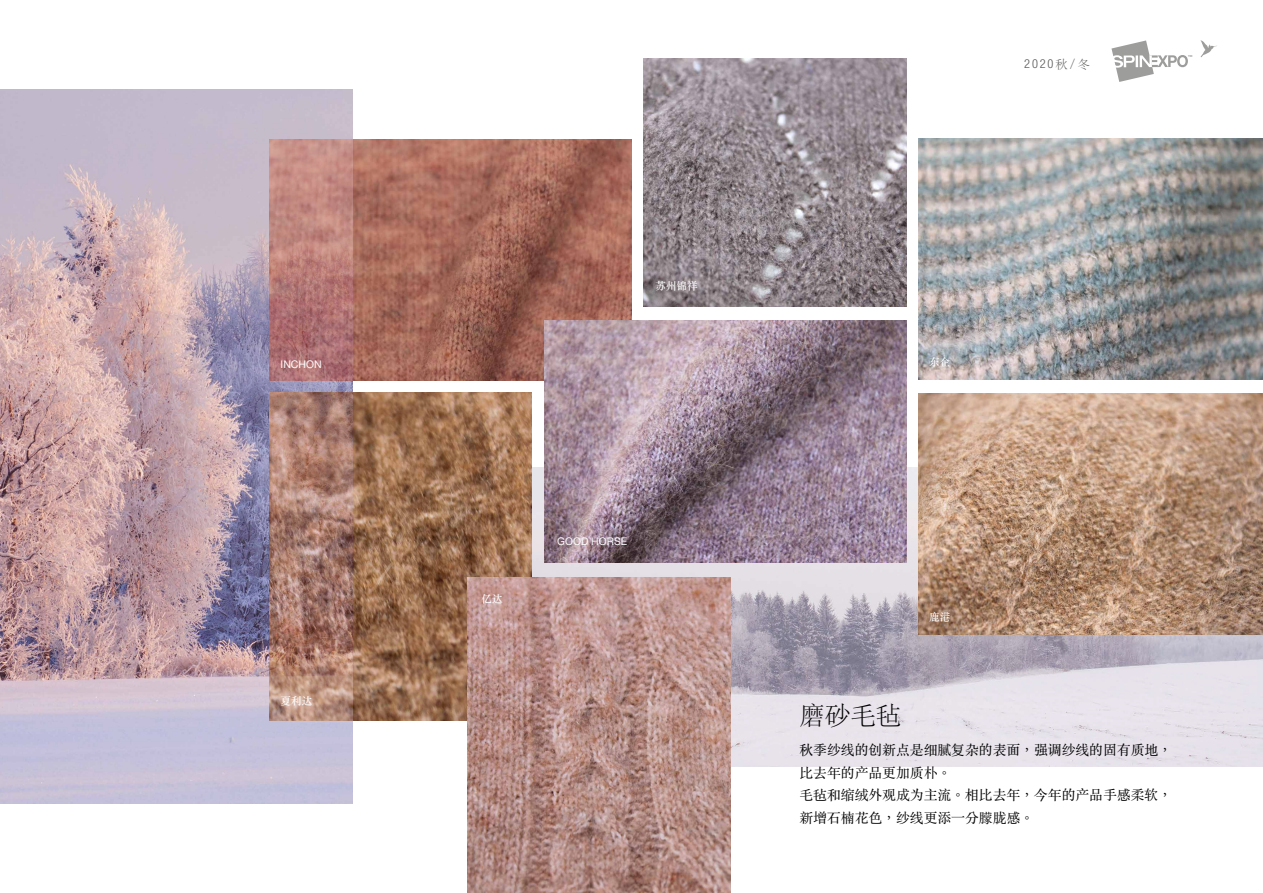
<style>
.page{position:relative;width:1263px;height:893px;background:#fff}
.page>*{position:absolute;margin:0;border:0;box-sizing:border-box;transform-origin:0 0}
.t1{font:25.5px "ST Songti TC Light";color:#000}
.t2{font:13.8px/22.5px "ST Songti TC Regular";color:#000}
.t3{font:300 condensed 12.3px "Helvetica Neue LT";color:#575756}
.t4{font:10.5px "Helvetica Neue";color:#fff}
.t5{font:10.5px "ST Songti TC Bold";color:#fff}
.t6{font:700 2.7px "Univers LT";color:#9d9d9c}
.s1{font-family:"ST Songti TC Light";font-weight:400;font-stretch:normal}
</style>
<div class="page">
<img style="left:532px;top:468px;width:731px;height:298px">
<img style="left:353px;top:139px;width:278px;height:241px">
<img style="left:353px;top:392px;width:179px;height:329px">
<img style="left:0;top:89px;width:353px;height:715px">
<svg style="left:1111px;top:40px;width:77px;height:42px"></svg>
<svg style="left:1200px;top:40px;width:17px;height:17px"></svg>
<img style="left:544px;top:321px;width:362px;height:241px">
<img style="left:643px;top:58px;width:263px;height:249px">
<img style="left:918px;top:139px;width:345px;height:241px">
<img style="left:918px;top:393px;width:345px;height:242px">
<img style="left:468px;top:578px;width:262px;height:315px">
<p class="t4" style="left:281px;top:357px;width:43px">INCHON</p>
<p class="t5" style="left:281px;top:694px;width:33px">夏利达</p>
<p class="t5" style="left:656px;top:279px;width:43px">苏州锦祥</p>
<p class="t5" style="left:482px;top:592px;width:22px">亿达</p>
<p class="t4" style="left:557px;top:534px;width:72px">GOOD HORSE</p>
<p class="t3" style="left:1024px;top:56px;width:67px">2020<span class="s1">秋/冬</span></p>
<p class="t6" style="left:1188px;top:55px;width:6px">TM</p>
<p class="t5" style="left:929px;top:355px;width:22px">东企</p>
<p class="t5" style="left:929px;top:610px;width:22px">鹿港</p>
<h1 class="t1" style="left:799px;top:699px;width:103px">磨砂毛毡</h1>
<p class="t2" style="left:799px;top:738px;width:374px">秋季纱线的创新点是细腻复杂的表面，强调纱线的固有质地，比去年的产品更加质朴。<br>毛毡和缩绒外观成为主流。相比去年，今年的产品手感柔软，新增石楠花色，纱线更添一分朦胧感。</p>
</div>
